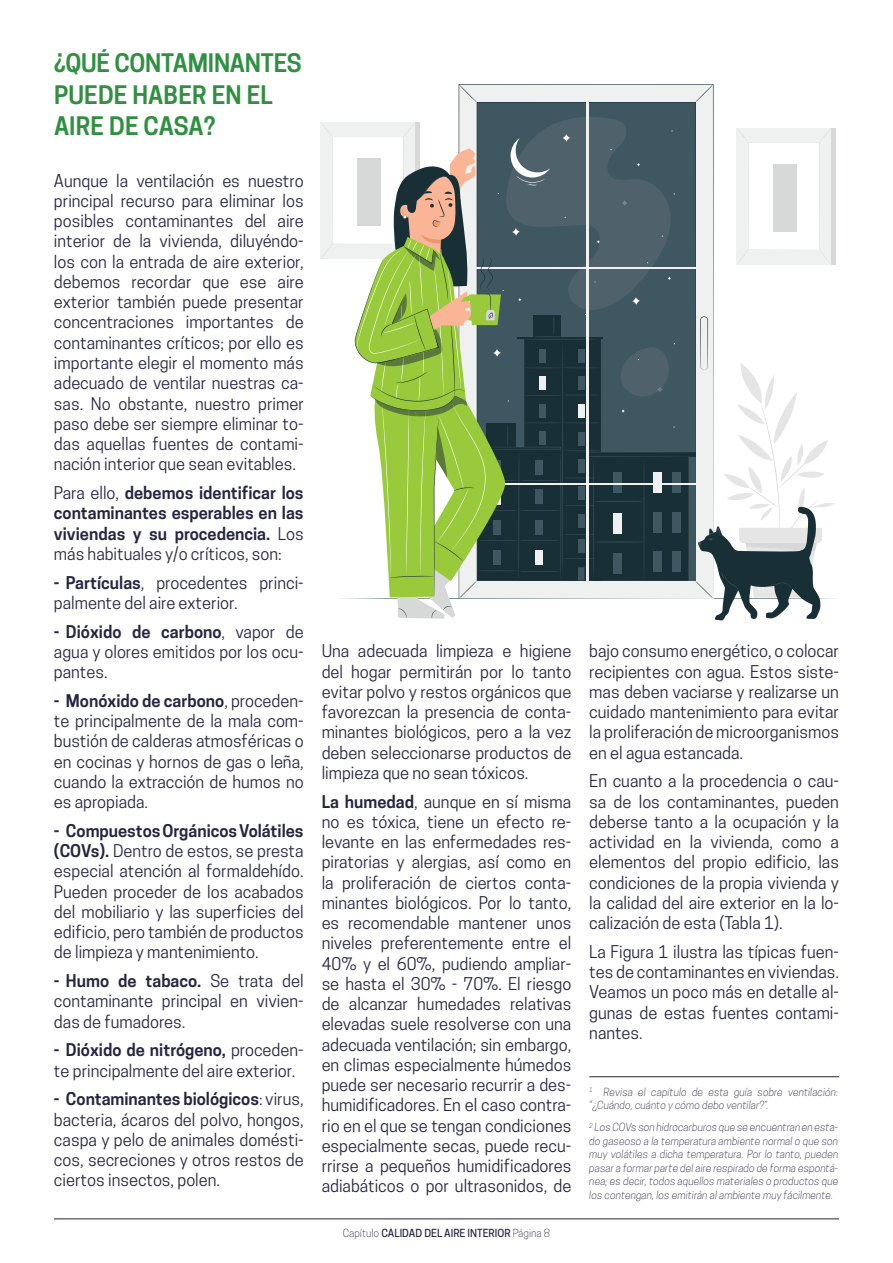
<style>
.page{position:relative;width:893px;height:1263px;background:#fff}
.page>*{position:absolute;margin:0;border:0;box-sizing:border-box;transform-origin:0 0}
.TÍTULOS_VERDES_16_PT{font:600 24px/31.5px "Cooper Hewitt";letter-spacing:-.005em;color:#309042}
.PARRAFO_TEXTO_11{font:16.5px/20.2px "Cooper Hewitt";color:#262541;text-align:justify}
.PARRAFO_TEXTO_11-2{font:600 16.5px/20.2px "Cooper Hewitt";color:#262541;text-align:justify}
.t1{font:italic 300 10.5px/13.5px "Cooper Hewitt";color:#262541}
.t2{font:500 10.5px "Cooper Hewitt";color:#262541}
.s1{font-weight:400}
.s2{font-weight:600}
.s3{font-weight:300}
</style>
<div class="page">
<hr style="left:54px;top:1218px;width:785px;height:1px;background:#262541">
<div style="left:459px;top:84px;width:254px;height:33px;background:#eff0f0"></div>
<svg style="left:695px;top:84px;width:18px;height:19px"></svg>
<svg style="left:477px;top:102px;width:218px;height:15px;fill:#3f5760"></svg>
<svg style="left:459px;top:84px;width:18px;height:19px"></svg>
<hr style="left:586px;top:94px;width:3px;height:501px;background:#eff0f0">
<svg style="left:321px;top:117px;width:515px;height:503px"></svg>
<hr style="left:589px;top:1076px;width:250px;height:1px;background:#262541">
<p class="TÍTULOS_VERDES_16_PT" style="left:54px;top:47px;width:249px">¿QUÉ CONTAMINANTES<br>PUEDE HABER EN EL<br>AIRE DE CASA?</p>
<p class="PARRAFO_TEXTO_11" style="left:54px;top:170px;width:251px">Aunque la ventilación es nuestro principal recurso para eliminar los posibles contaminantes del aire interior de la vivienda, diluyéndo&shy;los con la entrada de aire exterior, debemos recordar que ese aire exterior también puede presentar concentraciones importantes de contaminantes críticos; por ello es importante elegir el momento más adecuado de ventilar nuestras ca&shy;sas. No obstante, nuestro primer paso debe ser siempre eliminar to&shy;das aquellas fuentes de contami&shy;nación interior que sean evitables.</p>
<p class="PARRAFO_TEXTO_11-2" style="left:54px;top:483px;width:251px"><span class="s1">Para ello,</span> debemos identificar los contaminantes esperables en las viviendas y su procedencia. <span class="s1">Los más habituales y/o críticos, son:</span></p>
<p class="PARRAFO_TEXTO_11" style="left:54px;top:572px;width:251px"><span class="s2">- Partículas</span>, procedentes princi&shy;palmente del aire exterior.</p>
<p class="PARRAFO_TEXTO_11" style="left:54px;top:621px;width:251px"><span class="s2">- Dióxido de carbono</span>, vapor de agua y olores emitidos por los ocu&shy;pantes.</p>
<p class="PARRAFO_TEXTO_11" style="left:54px;top:690px;width:251px"><span class="s2">- Monóxido de carbono</span>, proceden&shy;te principalmente de la mala com&shy;bustión de calderas atmosféricas o en cocinas y hornos de gas o leña, cuando la extracción de humos no es apropiada.</p>
<p class="PARRAFO_TEXTO_11" style="left:54px;top:820px;width:251px"><span class="s2">- Compuestos Orgánicos Volátiles (COVs).</span> Dentro de estos, se presta especial atención al formaldehído.<br>Pueden proceder de los acabados del mobiliario y las superficies del edificio, pero también de productos de limpieza y mantenimiento.</p>
<p class="PARRAFO_TEXTO_11" style="left:54px;top:971px;width:251px"><span class="s2">- Humo de tabaco.</span> Se trata del contaminante principal en vivien&shy;das de fumadores.</p>
<p class="PARRAFO_TEXTO_11" style="left:54px;top:1040px;width:251px"><span class="s2">- Dióxido de nitrógeno,</span> proceden&shy;te principalmente del aire exterior.</p>
<p class="PARRAFO_TEXTO_11" style="left:54px;top:1089px;width:251px"><span class="s2">- Contaminantes biológicos</span>: virus, bacteria, ácaros del polvo, hongos, caspa y pelo de animales domésti&shy;cos, secreciones y otros restos de ciertos insectos, polen.</p>
<p class="PARRAFO_TEXTO_11" style="left:322px;top:641px;width:251px">Una adecuada limpieza e higiene del hogar permitirán por lo tanto evitar polvo y restos orgánicos que favorezcan la presencia de conta&shy;minantes biológicos, pero a la vez deben seleccionarse productos de limpieza que no sean tóxicos.</p>
<p class="PARRAFO_TEXTO_11" style="left:322px;top:791px;width:251px"><span class="s2">La humedad</span>, aunque en sí misma no es tóxica, tiene un efecto re&shy;levante en las enfermedades res&shy;piratorias y alergias, así como en la proliferación de ciertos conta&shy;minantes biológicos. Por lo tanto, es recomendable mantener unos niveles preferentemente entre el 40% y el 60%, pudiendo ampliar&shy;se hasta el 30% - 70%. El riesgo de alcanzar humedades relativas elevadas suele resolverse con una adecuada ventilación; sin embargo, en climas especialmente húmedos puede ser necesario recurrir a des&shy;humidificadores. En el caso contra&shy;rio en el que se tengan condiciones especialmente secas, puede recu&shy;rrirse a pequeños humidificadores adiabáticos o por ultrasonidos, de</p>
<p class="t2" style="left:343px;top:1227px;width:209px"><span class="s3">Capítulo</span> CALIDAD DEL AIRE INTERIOR <span class="s3">Página 8</span></p>
<p class="PARRAFO_TEXTO_11" style="left:589px;top:641px;width:251px">bajo consumo energético, o colocar recipientes con agua. Estos siste&shy;mas deben vaciarse y realizarse un cuidado mantenimiento para evitar la proliferación de microorganismos en el agua estancada.</p>
<p class="PARRAFO_TEXTO_11" style="left:589px;top:771px;width:251px">En cuanto a la procedencia o cau&shy;sa de los contaminantes, pueden deberse tanto a la ocupación y la actividad en la vivienda, como a elementos del propio edificio, las condiciones de la propia vivienda y la calidad del aire exterior en la lo&shy;calización de esta (Tabla 1).</p>
<p class="PARRAFO_TEXTO_11" style="left:589px;top:941px;width:251px">La Figura 1 ilustra las típicas fuen&shy;tes de contaminantes en viviendas.<br>Veamos un poco más en detalle al&shy;gunas de estas fuentes contami&shy;nantes.</p>
<p class="t1" style="left:589px;top:1085px;width:250px"><sup>1</sup> Revisa el capítulo de esta guía sobre ventilación: “¿Cuándo, cuánto y cómo debo ventilar?”.</p>
<p class="t1" style="left:589px;top:1120px;width:251px;text-align:justify"><sup>2</sup> Los COVs son hidrocarburos que se encuentran en esta&shy;do gaseoso a la temperatura ambiente normal o que son muy volátiles a dicha temperatura. Por lo tanto, pueden pasar a formar parte del aire respirado de forma espontá&shy;nea; es decir, todos aquellos materiales o productos que los contengan, los emitirán al ambiente muy fácilmente.</p>
</div>
